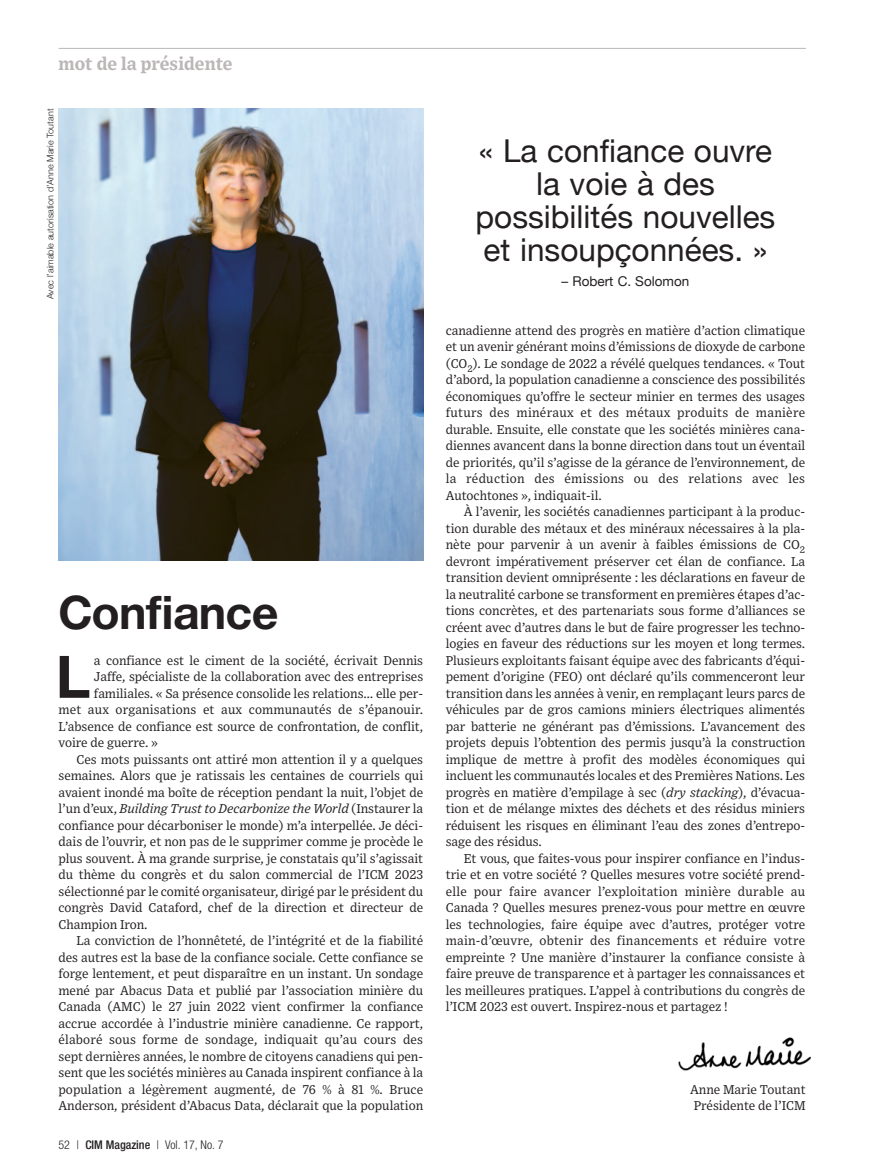
<style>
.page{position:relative;width:878px;height:1175px;background:#fff}
.page>*{position:absolute;margin:0;border:0;box-sizing:border-box;transform-origin:0 0}
.t1{font:700 58.5px "Helvetica Neue";color:#231f20}
.t2{font:700 49.5px "Nimbus Sans Novus T";letter-spacing:-.01em;color:#231f20}
.t3{font:31.5px/33px "Helvetica Neue";color:#231f20;text-align:center}
.t4{font:700 18px "Exchange";color:#bbb7b7}
.t5{font:13.5px "Helvetica Neue";color:#231f20}
.t6{font:12.75px/16.5px "Exchange";letter-spacing:-.005em;color:#231f20;text-align:justify}
.t7{font:300 condensed 12px "Helvetica Neue";color:#231f20}
.t8{font:300 9px "Helvetica Neue";letter-spacing:.005em;color:#231f20}
.s1{font-style:italic}
.s2{font-weight:500}
</style>
<div class="page">
<img style="left:678px;top:1037px;width:132px;height:34px">
<img style="left:58px;top:109px;width:365px;height:452px">
<hr style="left:58px;top:48px;width:748px;height:1px;background:#bbb7b7">
<p class="t4" style="left:58px;top:53px;width:176px">mot de la présidente</p>
<p class="t8" style="left:45px;top:299px;width:192px;rotate:-90deg">Avec l’aimable autorisation d’Anne Marie Toutant</p>
<p class="t2" style="left:58px;top:595px;width:221px">Confiance</p>
<p class="t1" style="left:56px;top:640px;width:36px">L</p>
<p class="t6" style="left:94px;top:653px;width:331px">a confiance est le ciment de la société, écrivait Dennis</p>
<p class="t6" style="left:94px;top:669px;width:331px">Jaffe, spécialiste de la collaboration avec des entreprises</p>
<p class="t6" style="left:94px;top:686px;width:330px">familiales. « Sa présence consolide les relations… elle per-</p>
<p class="t6" style="left:58px;top:702px;width:366px">met aux organisations et aux communautés de s’épanouir.</p>
<p class="t6" style="left:58px;top:719px;width:366px">L’absence de confiance est source de confrontation, de conflit,</p>
<p class="t6" style="left:58px;top:735px;width:101px">voire de guerre. »</p>
<p class="t6" style="left:58px;top:752px;width:366px;text-indent:18px">Ces mots puissants ont attiré mon attention il y a quelques semaines. Alors que je ratissais les centaines de courriels qui avaient inondé ma boîte de réception pendant la nuit, l’objet de l’un d’eux, <span class="s1">Building Trust to Decarbonize the World</span> (Instaurer la confiance pour décarboniser le monde) m’a interpellée. Je déci&shy;dais de l’ouvrir, et non pas de le supprimer comme je procède le plus souvent. À ma grande surprise, je constatais qu’il s’agissait du thème du congrès et du salon commercial de l’ICM 2023 sélectionné par le comité organisateur, dirigé par le président du congrès David Cataford, chef de la direction et directeur de Champion Iron.</p>
<p class="t6" style="left:58px;top:933px;width:366px;text-indent:18px">La conviction de l’honnêteté, de l’intégrité et de la fiabilité des autres est la base de la confiance sociale. Cette confiance se forge lentement, et peut disparaître en un instant. Un sondage mené par Abacus Data et publié par l’association minière du Canada (AMC) le 27 juin 2022 vient confirmer la confiance accrue accordée à l’industrie minière canadienne. Ce rapport, élaboré sous forme de sondage, indiquait qu’au cours des sept dernières années, le nombre de citoyens canadiens qui pen&shy;sent que les sociétés minières au Canada inspirent confiance à la population a légèrement augmenté, de 76 % à 81 %. Bruce Anderson, président d’Abacus Data, déclarait que la population</p>
<p class="t7" style="left:58px;top:1140px;width:166px">52 | <span class="s2">CIM Magazine</span> | Vol. 17, No. 7</p>
<p class="t3" style="left:475px;top:133px;width:301px">« La confiance ouvre la voie à des possibilités nouvelles et insoupçonnées. »</p>
<p class="t5" style="left:561px;top:273px;width:129px">– Robert C. Solomon</p>
<p class="t6" style="left:446px;top:323px;width:361px">canadienne attend des progrès en matière d’action climatique et un avenir générant moins d’émissions de dioxyde de carbone (CO<sub>2</sub>). Le sondage de 2022 a révélé quelques tendances. « Tout d’abord, la population canadienne a conscience des possibilités économiques qu’offre le secteur minier en termes des usages futurs des minéraux et des métaux produits de manière durable. Ensuite, elle constate que les sociétés minières cana&shy;diennes avancent dans la bonne direction dans tout un éventail de priorités, qu’il s’agisse de la gérance de l’environnement, de la réduction des émissions ou des relations avec les Autochtones », indiquait-il.</p>
<p class="t6" style="left:446px;top:504px;width:361px;text-indent:18px">À l’avenir, les sociétés canadiennes participant à la produc&shy;tion durable des métaux et des minéraux nécessaires à la pla&shy;nète pour parvenir à un avenir à faibles émissions de CO<sub>2 </sub>devront impérativement préserver cet élan de confiance. La transition devient omniprésente : les déclarations en faveur de la neutralité carbone se transforment en premières étapes d’ac&shy;tions concrètes, et des partenariats sous forme d’alliances se créent avec d’autres dans le but de faire progresser les techno&shy;logies en faveur des réductions sur les moyen et long termes.<br>Plusieurs exploitants faisant équipe avec des fabricants d’équi&shy;pement d’origine (FEO) ont déclaré qu’ils commenceront leur transition dans les années à venir, en remplaçant leurs parcs de véhicules par de gros camions miniers électriques alimentés par batterie ne générant pas d’émissions. L’avancement des projets depuis l’obtention des permis jusqu’à la construction implique de mettre à profit des modèles économiques qui incluent les communautés locales et des Premières Nations. Les progrès en matière d’empilage à sec (<span class="s1">dry stacking</span>), d’évacua&shy;tion et de mélange mixtes des déchets et des résidus miniers réduisent les risques en éliminant l’eau des zones d’entrepo&shy;sage des résidus.</p>
<p class="t6" style="left:446px;top:851px;width:361px;text-indent:18px">Et vous, que faites-vous pour inspirer confiance en l’indus&shy;trie et en votre société ? Quelles mesures votre société prend&shy;elle pour faire avancer l’exploitation minière durable au Canada ? Quelles mesures prenez-vous pour mettre en œuvre les technologies, faire équipe avec d’autres, protéger votre main-d’œuvre, obtenir des financements et réduire votre empreinte ? Une manière d’instaurer la confiance consiste à faire preuve de transparence et à partager les connaissances et les meilleures pratiques. L’appel à contributions du congrès de l’ICM 2023 est ouvert. Inspirez-nous et partagez !</p>
<p class="t6" style="left:690px;top:1082px;width:117px">Anne Marie Toutant</p>
<p class="t6" style="left:693px;top:1098px;width:113px">Présidente de l’ICM</p>
</div>
